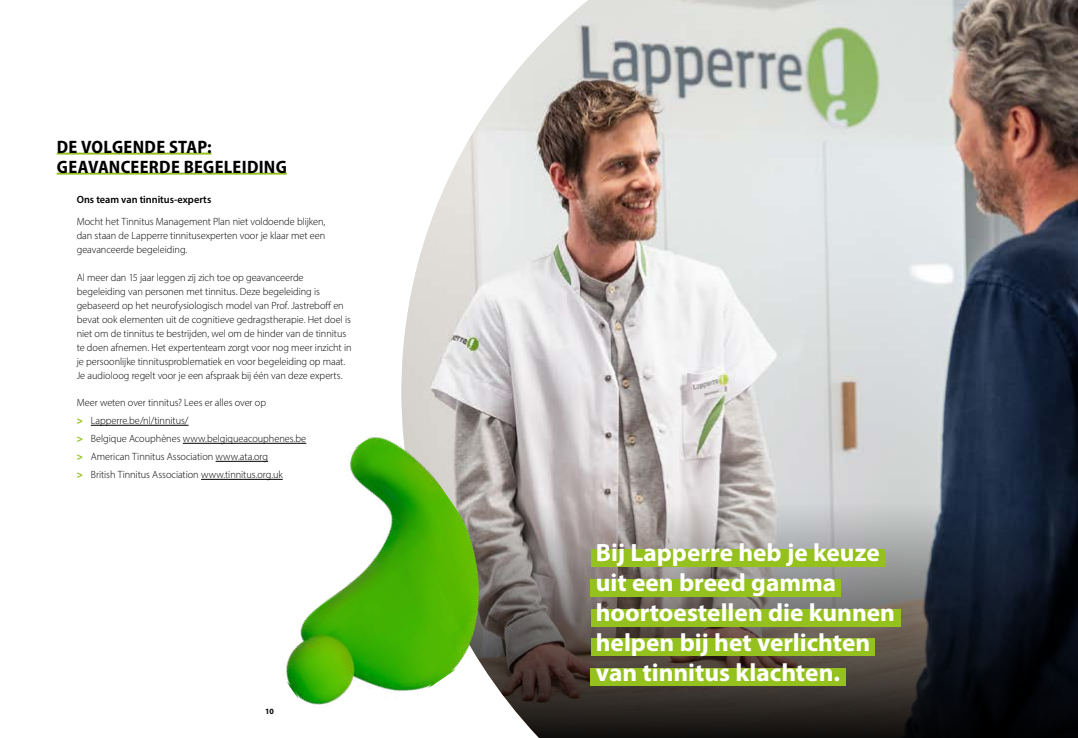
<style>
.page{position:relative;width:1078px;height:738px;background:#fff}
.page>*{position:absolute;margin:0;border:0;box-sizing:border-box;transform-origin:0 0}
.t1{font:700 25px/30px "Myriad Pro";color:#fff}
.t2{font:700 semi-condensed 18px/20px "Myriad Pro";letter-spacing:.015em;color:#000}
.t3{font:300 10.5px/14px "Myriad Pro";letter-spacing:-.005em;color:#000}
.t4{font:600 10.5px "Myriad Pro";color:#000}
.t5{font:700 8px "Myriad Pro";color:#000}
.s1{font-weight:900;color:#95c11f}
</style>
<div class="page">
<img style="left:401px;top:0;width:676px;height:491px">
<svg style="left:531px;top:491px;width:546px;height:246px;background:#515050"></svg>
<img style="left:199px;top:420px;width:332px;height:310px">
<hr style="left:57px;top:152px;width:154px;height:2px;background:#95c11f">
<hr style="left:57px;top:172px;width:230px;height:2px;background:#95c11f">
<hr style="left:91px;top:424px;width:97px;height:1px;background:#000">
<hr style="left:183px;top:442px;width:123px;height:1px;background:#000">
<hr style="left:215px;top:460px;width:53px;height:1px;background:#000">
<hr style="left:201px;top:478px;width:82px;height:1px;background:#000">
<div style="left:590px;top:549px;width:294px;height:18px;background:#95c11f"></div>
<div style="left:590px;top:578px;width:250px;height:18px;background:#95c11f"></div>
<div style="left:590px;top:608px;width:310px;height:18px;background:#95c11f"></div>
<div style="left:590px;top:637px;width:284px;height:18px;background:#95c11f"></div>
<div style="left:590px;top:667px;width:255px;height:18px;background:#95c11f"></div>
<h2 class="t2" style="left:57px;top:136px;width:231px">DE VOLGENDE STAP:<br>GEAVANCEERDE BEGELEIDING</h2>
<p class="t4" style="left:77px;top:192px;width:136px">Ons team van tinnitus-experts</p>
<p class="t3" style="left:77px;top:214px;width:250px;text-align:justify">Mocht het Tinnitus Management Plan niet voldoende blijken, dan staan de Lapperre tinnitusexperten voor je klaar met een geavanceerde begeleiding.</p>
<p class="t3" style="left:77px;top:270px;width:276px">Al meer dan 15 jaar leggen zij zich toe op geavanceerde begeleiding van personen met tinnitus. Deze begeleiding is gebaseerd op het neurofysiologisch model van Prof. Jastreboff en bevat ook elementen uit de cognitieve gedragstherapie. Het doel is niet om de tinnitus te bestrijden, wel om de hinder van de tinnitus te doen afnemen. Het expertenteam zorgt voor nog meer inzicht in je persoonlijke tinnitusproblematiek en voor begeleiding op maat.<br>Je audioloog regelt voor je een afspraak bij één van deze experts.</p>
<p class="t3" style="left:77px;top:393px;width:231px;line-height:18px">Meer weten over tinnitus? Lees er alles over op<br><span class="s1">&gt;</span> Lapperre.be/nl/tinnitus/<br><span class="s1">&gt;</span> Belgique Acouphènes www.belgiqueacouphenes.be <span class="s1">&gt;</span> American Tinnitus Association www.ata.org<br><span class="s1">&gt;</span> British Tinnitus Association www.tinnitus.org.uk</p>
<p class="t5" style="left:265px;top:706px;width:10px">10</p>
<h1 class="t1" style="left:595px;top:536px;width:301px">Bij Lapperre heb je keuze uit een breed gamma hoortoestellen die kunnen helpen bij het verlichten van tinnitus klachten.</h1>
</div>
